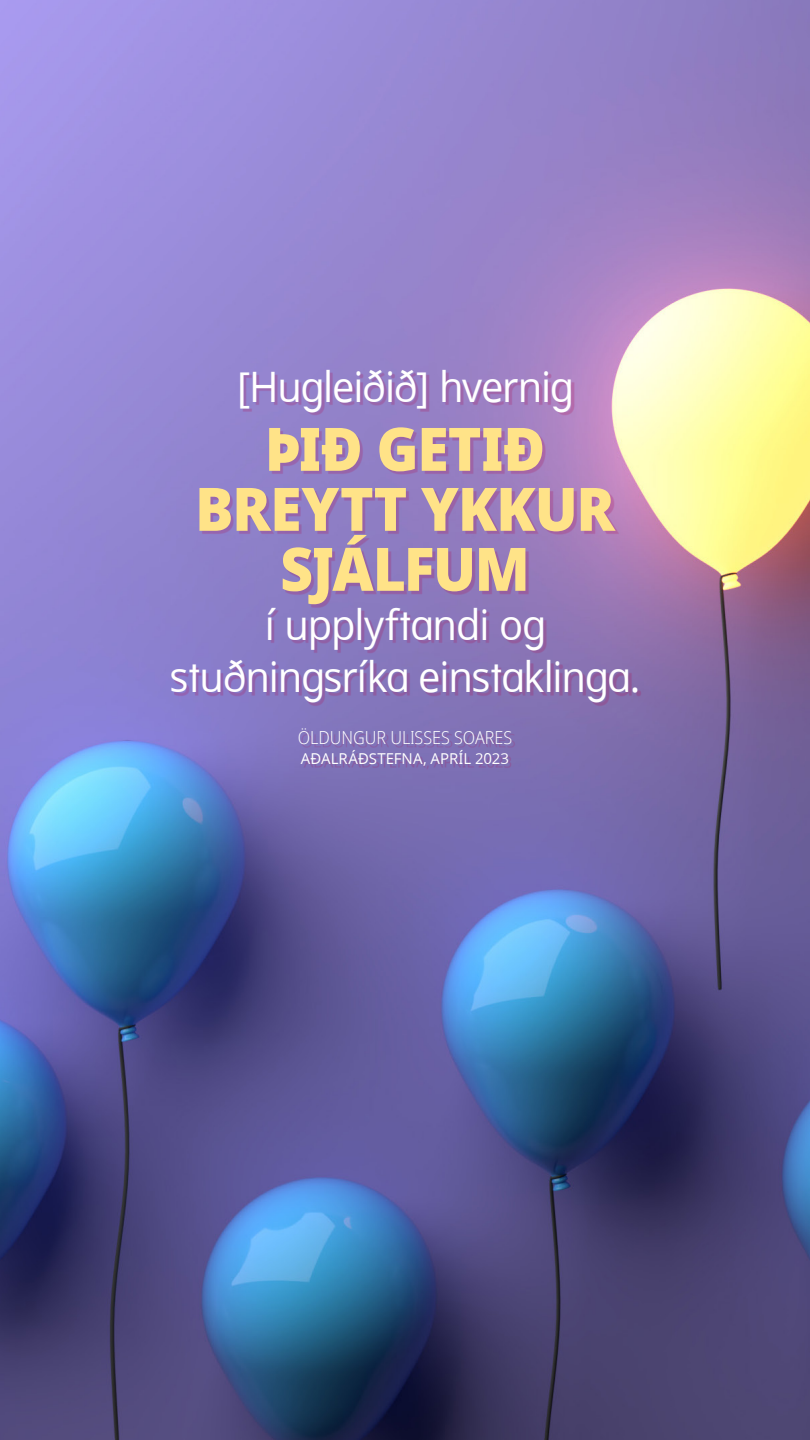
<style>
.page{position:relative;width:810px;height:1440px;background:#fff}
.page>*{position:absolute;margin:0;border:0;box-sizing:border-box;transform-origin:0 0}
.Pull_Quote_Ballard{font:800 60px/60px "Dots Solidlds Lat";letter-spacing:-.015em;color:#ffe388;text-align:center;scale:.95 1}
.Pull_Quote_Ballard-2{font:42px/52.5px "Dots Solidlds Lat";letter-spacing:-.025em;color:#fff;text-align:center;scale:.95 1}
.Side_QT_Citation_Soa{font:300 18px "Dots Solid Condlds Lat";color:#fff}
.Side_QT_Citation_Soa-2{font:15px "Dots Solidlds Lat";letter-spacing:.005em;color:#fff}
</style>
<div class="page">
<img style="left:0;top:0;width:810px;height:1440px">
<div style="left:174px;top:372px;width:467px;height:398px;background:#b10e53;opacity:.24"></div>
<p class="Pull_Quote_Ballard-2" style="left:237px;top:361px;width:355px">[Hugleiðið] hvernig</p>
<p class="Pull_Quote_Ballard" style="left:195px;top:420px;width:444px">ÞIÐ GETIÐ<br>BREYTT YKKUR<br>SJÁLFUM</p>
<p class="Pull_Quote_Ballard-2" style="left:169px;top:598px;width:497px">í upplyftandi og stuðningsríka einstaklinga.</p>
<p class="Side_QT_Citation_Soa" style="left:298px;top:724px;width:216px">ÖLDUNGUR ULISSES SOARES</p>
<p class="Side_QT_Citation_Soa-2" style="left:301px;top:748px;width:210px">AÐALRÁÐSTEFNA, APRÍL 2023</p>
</div>
